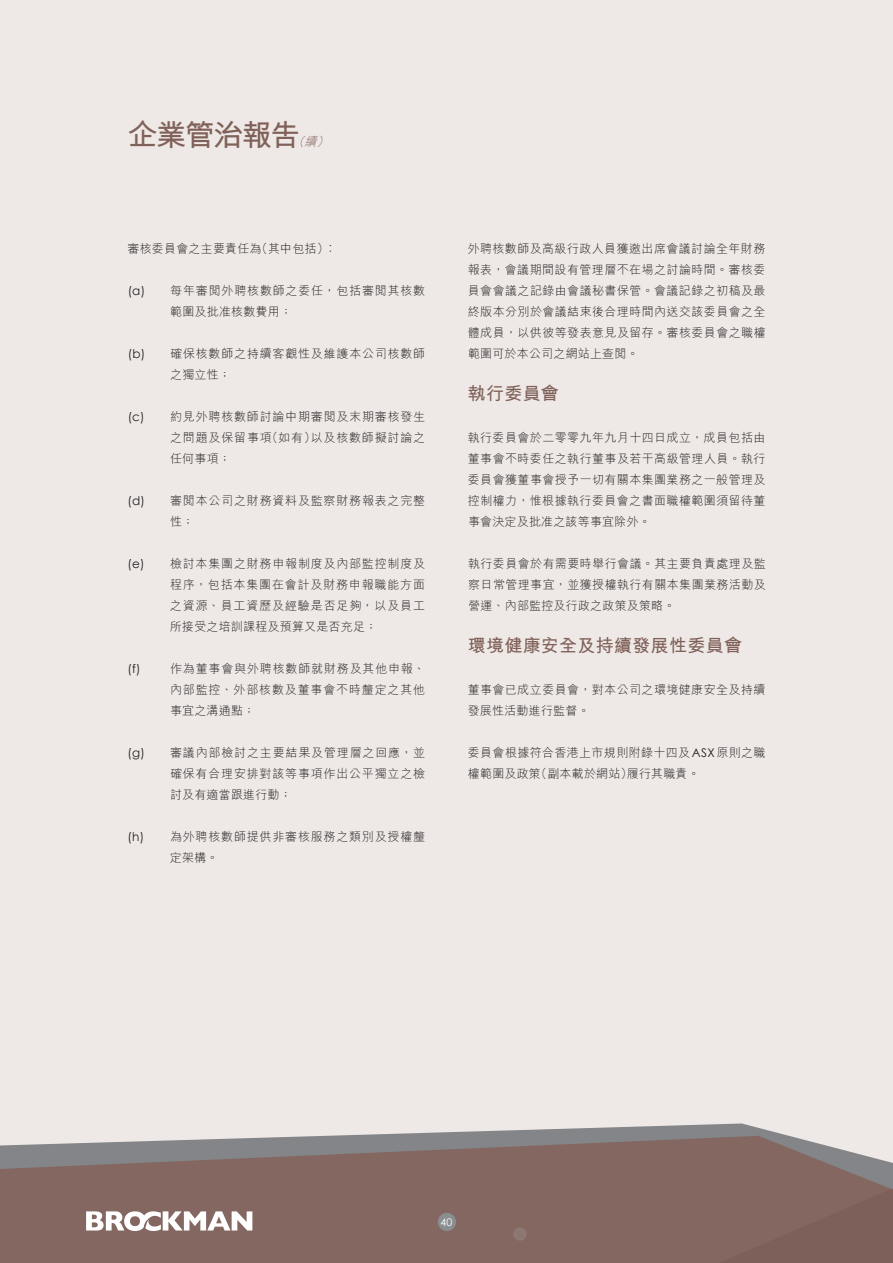
<style>
.page{position:relative;width:893px;height:1263px;background:#fff}
.page>*{position:absolute;margin:0;border:0;box-sizing:border-box;transform-origin:0 0}
.t1{font:700 30px "M Hei HK";letter-spacing:-.045em;color:#80615a}
.t2{font:700 18px "M Hei HK";letter-spacing:.015em;color:#80615a}
.t3{font:300 12px/21px "M Hei HK";letter-spacing:.035em;color:#231f20;text-align:justify}
.t4{font:300 12px/21px "M Hei HK";letter-spacing:.065em;color:#231f20}
.t5{font:300 12px/21px "M Hei HK";letter-spacing:.07em;color:#231f20}
.t6{font:300 12px "M Hei HK";letter-spacing:.015em;color:#231f20}
.t7{font:italic 300 12px "M Hei HK";color:#80615a}
.t8{font:12px "Century Gothic";color:#231f20}
.t9{font:10.5px "Century Gothic";color:#fff}
.s1{font-family:"Century Gothic";font-weight:400}
</style>
<div class="page">
<div style="left:0;top:0;width:893px;height:1201px;background:#eee9e6"></div>
<svg style="left:323px;top:1123px;width:466px;height:13px"></svg>
<svg style="left:0;top:1136px;width:893px;height:127px;background:#87706a"></svg>
<h1 class="t1" style="left:128px;top:113px;width:174px">企業管治報告</h1>
<p class="t7" style="left:293px;top:133px;width:42px">（續）</p>
<p class="t6" style="left:128px;top:240px;width:210px">審核委員會之主要責任為（其中包括）︰</p>
<p class="t5" style="left:170px;top:280px;width:257px;text-indent:-43px"><span class="s1">(a)</span> 每年審閱外聘核數師之委任，包括審閱其核數範圍及批准核數費用；</p>
<p class="t4" style="left:170px;top:343px;width:257px;text-indent:-42px"><span class="s1">(b)</span> 確保核數師之持續客觀性及維護本公司核數師之獨立性；</p>
<p class="t3" style="left:170px;top:406px;width:257px;text-indent:-42px"><span class="s1">(c)</span> 約見外聘核數師討論中期審閱及末期審核發生之問題及保留事項（如有）以及核數師擬討論之任何事項；</p>
<p class="t4" style="left:170px;top:490px;width:257px;text-indent:-42px"><span class="s1">(d)</span> 審閱本公司之財務資料及監察財務報表之完整性；</p>
<p class="t3" style="left:170px;top:553px;width:257px;text-indent:-42px"><span class="s1">(e)</span> 檢討本集團之財務申報制度及內部監控制度及程序，包括本集團在會計及財務申報職能方面之資源、員工資歷及經驗是否足夠，以及員工所接受之培訓課程及預算又是否充足；</p>
<p class="t8" style="left:128px;top:660px;width:15px">(f)</p>
<p class="t3" style="left:170px;top:658px;width:257px">作為董事會與外聘核數師就財務及其他申報、內部監控、外部核數及董事會不時釐定之其他事宜之溝通點；</p>
<p class="t3" style="left:170px;top:742px;width:257px;text-indent:-42px"><span class="s1">(g)</span> 審議內部檢討之主要結果及管理層之回應，並確保有合理安排對該等事項作出公平獨立之檢討及有適當跟進行動；</p>
<p class="t4" style="left:170px;top:826px;width:257px;text-indent:-42px"><span class="s1">(h)</span> 為外聘核數師提供非審核服務之類別及授權釐定架構。</p>
<p class="t3" style="left:468px;top:238px;width:299px">外聘核數師及高級行政人員獲邀出席會議討論全年財務報表，會議期間設有管理層不在場之討論時間。審核委員會會議之記錄由會議秘書保管。會議記錄之初稿及最終版本分別於會議結束後合理時間內送交該委員會之全體成員，以供彼等發表意見及留存。審核委員會之職權範圍可於本公司之網站上查閱。</p>
<h2 class="t2" style="left:468px;top:380px;width:93px">執行委員會</h2>
<p class="t3" style="left:468px;top:427px;width:299px">執行委員會於二零零九年九月十四日成立，成員包括由董事會不時委任之執行董事及若干高級管理人員。執行委員會獲董事會授予一切有關本集團業務之一般管理及控制權力，惟根據執行委員會之書面職權範圍須留待董事會決定及批准之該等事宜除外。</p>
<p class="t3" style="left:468px;top:553px;width:299px">執行委員會於有需要時舉行會議。其主要負責處理及監察日常管理事宜，並獲授權執行有關本集團業務活動及營運、內部監控及行政之政策及策略。</p>
<h2 class="t2" style="left:468px;top:632px;width:276px">環境健康安全及持續發展性委員會</h2>
<p class="t3" style="left:468px;top:679px;width:299px">董事會已成立委員會，對本公司之環境健康安全及持續發展性活動進行監督。</p>
<p class="t3" style="left:468px;top:742px;width:299px">委員會根據符合香港上市規則附錄十四及<span class="s1">ASX</span>原則之職權範圍及政策（副本載於網站）履行其職責。</p>
<p class="t9" style="left:441px;top:1214px;width:13px">40</p>
</div>
